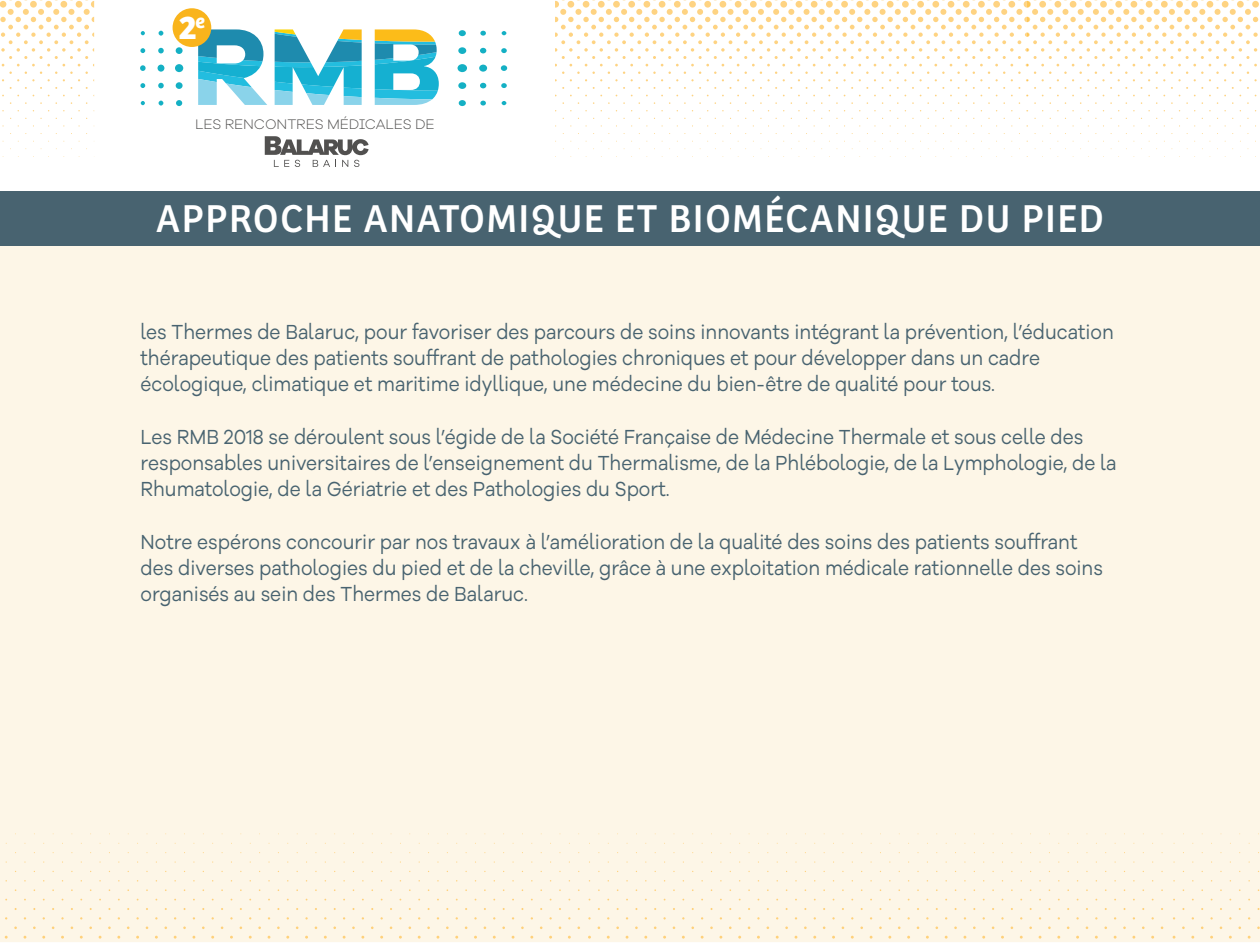
<style>
.page{position:relative;width:1260px;height:943px;background:#fff}
.page>*{position:absolute;margin:0;border:0;box-sizing:border-box;transform-origin:0 0}
.t1{font:40.25px "Bree";letter-spacing:.05em;color:#fff;scale:.95 1}
.t2{font:700 34.12px "Bree";color:#fff}
.t3{font:21px/26.2px "Galano Grotesque Alt";color:#486370;scale:.9 1}
.t4{font:300 14.35px "Galano Grotesque Alt";letter-spacing:-.005em;color:#51504f}
</style>
<div class="page">
<div style="left:0;top:245px;width:1260px;height:697px;background:#fdf6e7"></div>
<div style="left:0;top:191px;width:1260px;height:54px;background:#486370"></div>
<svg style="left:0;top:0;width:44px;height:81px"></svg>
<svg style="left:46px;top:0;width:48px;height:81px"></svg>
<svg style="left:265px;top:136px;width:104px;height:31px"></svg>
<svg style="left:354px;top:160px;width:5px;height:7px"></svg>
<svg style="left:159px;top:101px;width:4px;height:4px"></svg>
<svg style="left:158px;top:83px;width:6px;height:5px"></svg>
<div style="left:158px;top:65px;width:6px;height:7px;background:#14b0c4;border-radius:50%"></div>
<svg style="left:176px;top:100px;width:6px;height:6px"></svg>
<div style="left:176px;top:82px;width:7px;height:7px;background:#14b0c4;border-radius:50%"></div>
<div style="left:175px;top:64px;width:8px;height:8px;background:#14b0c4;border-radius:50%"></div>
<svg style="left:141px;top:101px;width:4px;height:4px"></svg>
<svg style="left:159px;top:31px;width:4px;height:5px"></svg>
<svg style="left:141px;top:31px;width:4px;height:4px"></svg>
<svg style="left:140px;top:83px;width:5px;height:5px"></svg>
<svg style="left:158px;top:48px;width:6px;height:5px"></svg>
<div style="left:176px;top:47px;width:7px;height:7px;background:#14b0c4;border-radius:50%"></div>
<svg style="left:140px;top:48px;width:5px;height:5px"></svg>
<svg style="left:140px;top:65px;width:6px;height:6px"></svg>
<svg style="left:480px;top:31px;width:6px;height:5px"></svg>
<svg style="left:480px;top:48px;width:6px;height:5px"></svg>
<div style="left:479px;top:65px;width:8px;height:7px;background:#14b0c4;border-radius:50%"></div>
<div style="left:459px;top:30px;width:7px;height:6px;background:#14b0c4;border-radius:50%"></div>
<div style="left:458px;top:47px;width:8px;height:7px;background:#14b0c4;border-radius:50%"></div>
<div style="left:458px;top:64px;width:9px;height:8px;background:#14b0c4;border-radius:50%"></div>
<svg style="left:502px;top:31px;width:4px;height:4px"></svg>
<svg style="left:480px;top:101px;width:6px;height:4px"></svg>
<div style="left:459px;top:100px;width:7px;height:6px;background:#14b0c4;border-radius:50%"></div>
<svg style="left:502px;top:101px;width:4px;height:4px"></svg>
<svg style="left:501px;top:48px;width:6px;height:5px"></svg>
<svg style="left:480px;top:83px;width:6px;height:5px"></svg>
<div style="left:458px;top:82px;width:8px;height:7px;background:#14b0c4;border-radius:50%"></div>
<svg style="left:501px;top:83px;width:6px;height:5px"></svg>
<svg style="left:501px;top:65px;width:6px;height:6px"></svg>
<svg style="left:198px;top:29px;width:69px;height:76px"></svg>
<svg style="left:275px;top:29px;width:87px;height:76px"></svg>
<svg style="left:375px;top:29px;width:64px;height:76px"></svg>
<div style="left:173px;top:8px;width:38px;height:39px;background:#f9b41c;border-radius:50%"></div>
<svg style="left:555px;top:0;width:63px;height:81px"></svg>
<div style="left:628px;top:1px;width:7px;height:7px;background:#fed382;border-radius:50%"></div>
<div style="left:644px;top:1px;width:6px;height:7px;background:#fed382;border-radius:50%"></div>
<div style="left:659px;top:1px;width:6px;height:7px;background:#fed382;border-radius:50%"></div>
<svg style="left:599px;top:9px;width:53px;height:72px"></svg>
<div style="left:674px;top:1px;width:7px;height:7px;background:#fed382;border-radius:50%"></div>
<div style="left:689px;top:1px;width:7px;height:7px;background:#fed382;border-radius:50%"></div>
<div style="left:704px;top:1px;width:7px;height:7px;background:#fed382;border-radius:50%"></div>
<svg style="left:652px;top:9px;width:44px;height:72px"></svg>
<div style="left:720px;top:1px;width:6px;height:7px;background:#fed382;border-radius:50%"></div>
<div style="left:735px;top:1px;width:6px;height:7px;background:#fed382;border-radius:50%"></div>
<div style="left:750px;top:1px;width:7px;height:7px;background:#fed382;border-radius:50%"></div>
<svg style="left:697px;top:9px;width:62px;height:72px"></svg>
<svg style="left:759px;top:0;width:293px;height:81px"></svg>
<div style="left:1055px;top:1px;width:6px;height:7px;background:#fed382;border-radius:50%"></div>
<div style="left:1070px;top:1px;width:6px;height:7px;background:#fed382;border-radius:50%"></div>
<div style="left:1085px;top:1px;width:7px;height:7px;background:#fed382;border-radius:50%"></div>
<svg style="left:1041px;top:9px;width:50px;height:72px"></svg>
<div style="left:1100px;top:1px;width:7px;height:7px;background:#fed382;border-radius:50%"></div>
<div style="left:1115px;top:1px;width:7px;height:7px;background:#fed382;border-radius:50%"></div>
<div style="left:1131px;top:1px;width:6px;height:7px;background:#fed382;border-radius:50%"></div>
<svg style="left:1093px;top:9px;width:52px;height:72px"></svg>
<div style="left:1146px;top:1px;width:6px;height:7px;background:#fed382;border-radius:50%"></div>
<div style="left:1161px;top:1px;width:7px;height:7px;background:#fed382;border-radius:50%"></div>
<div style="left:1176px;top:1px;width:7px;height:7px;background:#fed382;border-radius:50%"></div>
<div style="left:1191px;top:1px;width:7px;height:7px;background:#fed382;border-radius:50%"></div>
<svg style="left:1146px;top:9px;width:47px;height:72px"></svg>
<div style="left:1207px;top:1px;width:6px;height:7px;background:#fed382;border-radius:50%"></div>
<div style="left:1222px;top:1px;width:7px;height:7px;background:#fed382;border-radius:50%"></div>
<div style="left:1237px;top:1px;width:7px;height:7px;background:#fed382;border-radius:50%"></div>
<svg style="left:1193px;top:9px;width:50px;height:72px"></svg>
<div style="left:1252px;top:1px;width:7px;height:7px;background:#fed382;border-radius:50%"></div>
<svg style="left:1245px;top:9px;width:13px;height:72px"></svg>
<h2 class="t2" style="left:179px;top:7px;width:28px">2<sup>e</sup></h2>
<p class="t4" style="left:195px;top:114px;width:241px">LES RENCONTRES MÉDICALES DE</p>
<h1 class="t1" style="left:156px;top:195px;width:999px">APPROCHE ANATOMIQUE ET BIOMÉCANIQUE DU PIED</h1>
<p class="t3" style="left:141px;top:318px;width:1083px">les Thermes de Balaruc, pour favoriser des parcours de soins innovants intégrant la prévention, l’éducation thérapeutique des patients souffrant de pathologies chroniques et pour développer dans un cadre écologique, climatique et maritime idyllique, une médecine du bien-être de qualité pour tous.</p>
<p class="t3" style="left:141px;top:423px;width:1086px">Les RMB 2018 se déroulent sous l’égide de la Société Française de Médecine Thermale et sous celle des responsables universitaires de l’enseignement du Thermalisme, de la Phlébologie, de la Lymphologie, de la<br>Rhumatologie, de la Gériatrie et des Pathologies du Sport.</p>
<p class="t3" style="left:141px;top:528px;width:1071px">Notre espérons concourir par nos travaux à l’amélioration de la qualité des soins des patients souffrant des diverses pathologies du pied et de la cheville, grâce à une exploitation médicale rationnelle des soins organisés au sein des Thermes de Balaruc.</p>
</div>
